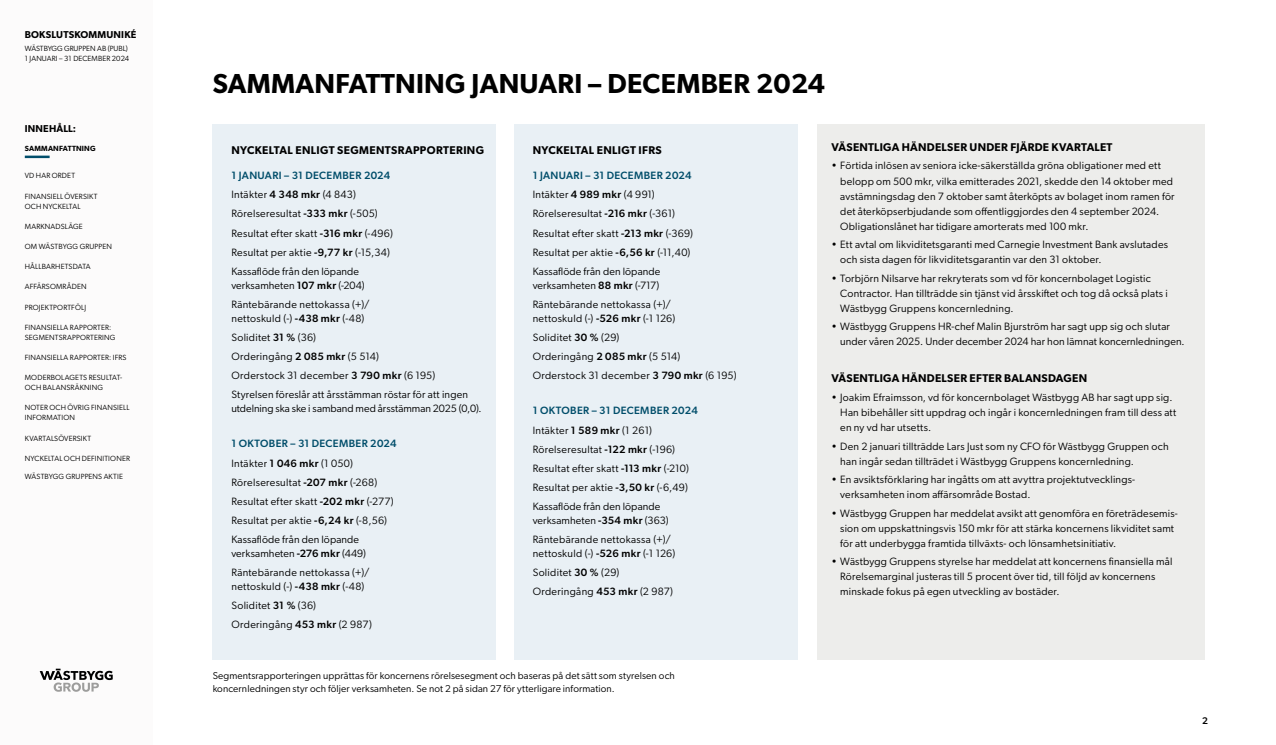
<style>
.page{position:relative;width:1276px;height:745px;background:#fff}
.page>*{position:absolute;margin:0;border:0;box-sizing:border-box;transform-origin:0 0}
.t1{font:600 27.5px "Gibson";letter-spacing:.01em;color:#000}
.t2{font:600 11.25px "Gibson";letter-spacing:.025em;color:#000}
.t3{font:10.62px/19.2px "Gibson";letter-spacing:.02em;color:#000}
.t4{font:10.62px "Gibson";color:#000}
.t5{font:10px/12.5px "Gibson";letter-spacing:.015em;color:#000}
.t6{font:600 10px "Gibson";letter-spacing:.02em;color:#000}
.t7{font:500 9.62px "Gibson";color:#000}
.t8{font:7.5px/10px "Gibson";letter-spacing:.02em;color:#000}
.t9{font:7.5px/10px "Gibson";color:#000}
.t10{font:600 7.5px "Gibson";letter-spacing:.025em;color:#000}
.s1{font-weight:500;color:#004d6a}
.s2{font-weight:500}
</style>
<div class="page">
<div style="left:0;top:0;width:152px;height:744px;background:#fcfbfb"></div>
<svg style="left:40px;top:668px;width:73px;height:23px"></svg>
<hr style="left:25px;top:155px;width:25px;height:3px;background:#004d6a">
<div style="left:817px;top:124px;width:388px;height:535px;background:#ededeb"></div>
<div style="left:213px;top:124px;width:283px;height:535px;background:#e9f0f5"></div>
<div style="left:514px;top:124px;width:283px;height:535px;background:#e9f0f5"></div>
<p class="t6" style="left:25px;top:29px;width:113px">BOKSLUTSKOMMUNIKÉ</p>
<p class="t9" style="left:25px;top:43px;width:106px">WÄSTBYGG GRUPPEN AB (PUBL)<br>1 JANUARI – 31 DECEMBER 2024</p>
<p class="t6" style="left:25px;top:123px;width:53px">INNEHÅLL:</p>
<p class="t10" style="left:25px;top:143px;width:72px">SAMMANFATTNING</p>
<p class="t8" style="left:25px;top:170px;width:52px">VD HAR ORDET</p>
<p class="t8" style="left:25px;top:191px;width:74px">FINANSIELL ÖVERSIKT<br>OCH NYCKELTAL</p>
<p class="t8" style="left:25px;top:221px;width:60px">MARKNADSLÄGE</p>
<p class="t8" style="left:25px;top:241px;width:89px">OM WÄSTBYGG GRUPPEN</p>
<p class="t8" style="left:25px;top:261px;width:67px">HÅLLBARHETSDATA</p>
<p class="t8" style="left:25px;top:281px;width:63px">AFFÄRSOMRÅDEN</p>
<p class="t8" style="left:25px;top:301px;width:63px">PROJEKTPORTFÖLJ</p>
<p class="t8" style="left:25px;top:322px;width:92px">FINANSIELLA RAPPORTER:<br>SEGMENTSRAPPORTERING</p>
<p class="t8" style="left:25px;top:352px;width:103px">FINANSIELLA RAPPORTER: IFRS</p>
<p class="t8" style="left:25px;top:372px;width:99px">MODERBOLAGETS RESULTAT-<br>OCH BALANSRÄKNING</p>
<p class="t8" style="left:25px;top:402px;width:106px">NOTER OCH ÖVRIG FINANSIELL<br>INFORMATION</p>
<p class="t8" style="left:25px;top:432px;width:68px">KVARTALSÖVERSIKT</p>
<p class="t8" style="left:25px;top:452px;width:107px">NYCKELTAL OCH DEFINITIONER</p>
<p class="t8" style="left:25px;top:471px;width:100px">WÄSTBYGG GRUPPENS AKTIE</p>
<h1 class="t1" style="left:213px;top:67px;width:614px">SAMMANFATTNING JANUARI – DECEMBER 2024</h1>
<p class="t2" style="left:231px;top:144px;width:254px">NYCKELTAL ENLIGT SEGMENTSRAPPORTERING</p>
<p class="t3" style="left:231px;top:165px;width:163px"><span class="s1">1 JANUARI – 31 DECEMBER 2024<br></span>Intäkter <span class="s2">4 348 mkr</span> (4 843)<br>Rörelseresultat <span class="s2">-333 mkr</span> (-505)<br>Resultat efter skatt <span class="s2">-316 mkr</span> (-496)<br>Resultat per aktie <span class="s2">-9,77 kr</span> (-15,34)<br>Kassaflöde från den löpande</p>
<p class="t3" style="left:231px;top:275px;width:140px">verksamheten <span class="s2">107 mkr</span> (-204)<br>Räntebärande nettokassa (+)/</p>
<p class="t3" style="left:231px;top:308px;width:238px">nettoskuld (-) <span class="s2">-438 mkr</span> (-48)<br>Soliditet <span class="s2">31 %</span> (36)<br>Orderingång <span class="s2">2 085 mkr</span> (5 514)<br>Orderstock 31 december <span class="s2">3 790 mkr</span> (6 195)<br>Styrelsen föreslår att årsstämman röstar för att ingen</p>
<p class="t4" style="left:231px;top:401px;width:252px">utdelning ska ske i samband med årsstämman 2025 (0,0).</p>
<p class="t3" style="left:231px;top:433px;width:167px"><span class="s1">1 OKTOBER – 31 DECEMBER 2024<br></span>Intäkter <span class="s2">1 046 mkr</span> (1 050)<br>Rörelseresultat <span class="s2">-207 mkr</span> (-268)<br>Resultat efter skatt <span class="s2">-202 mkr</span> (-277)<br>Resultat per aktie <span class="s2">-6,24 kr</span> (-8,56)<br>Kassaflöde från den löpande</p>
<p class="t3" style="left:231px;top:543px;width:140px">verksamheten <span class="s2">-276 mkr</span> (449)<br>Räntebärande nettokassa (+)/</p>
<p class="t3" style="left:231px;top:576px;width:142px">nettoskuld (-) <span class="s2">-438 mkr</span> (-48)<br>Soliditet <span class="s2">31 %</span> (36)<br>Orderingång <span class="s2">453 mkr</span> (2 987)</p>
<p class="t2" style="left:533px;top:144px;width:131px">NYCKELTAL ENLIGT IFRS</p>
<p class="t3" style="left:533px;top:165px;width:162px"><span class="s1">1 JANUARI – 31 DECEMBER 2024<br></span>Intäkter <span class="s2">4 989 mkr</span> (4 991)<br>Rörelseresultat <span class="s2">-216 mkr</span> (-361)<br>Resultat efter skatt <span class="s2">-213 mkr</span> (-369)<br>Resultat per aktie <span class="s2">-6,56 kr</span> (-11,40)<br>Kassaflöde från den löpande</p>
<p class="t3" style="left:533px;top:275px;width:140px">verksamheten <span class="s2">88 mkr</span> (-717)<br>Räntebärande nettokassa (+)/</p>
<p class="t3" style="left:533px;top:308px;width:205px">nettoskuld (-) <span class="s2">-526 mkr</span> (-1 126)<br>Soliditet <span class="s2">30 %</span> (29)<br>Orderingång <span class="s2">2 085 mkr</span> (5 514)<br>Orderstock 31 december <span class="s2">3 790 mkr</span> (6 195)</p>
<p class="t3" style="left:533px;top:400px;width:167px"><span class="s1">1 OKTOBER – 31 DECEMBER 2024<br></span>Intäkter <span class="s2">1 589 mkr</span> (1 261)<br>Rörelseresultat <span class="s2">-122 mkr</span> (-196)<br>Resultat efter skatt <span class="s2">-113 mkr</span> (-210)<br>Resultat per aktie <span class="s2">-3,50 kr</span> (-6,49)<br>Kassaflöde från den löpande</p>
<p class="t3" style="left:533px;top:510px;width:140px">verksamheten <span class="s2">-354 mkr</span> (363)<br>Räntebärande nettokassa (+)/</p>
<p class="t3" style="left:533px;top:543px;width:144px">nettoskuld (-) <span class="s2">-526 mkr</span> (-1 126)<br>Soliditet <span class="s2">30 %</span> (29)<br>Orderingång <span class="s2">453 mkr</span> (2 987)</p>
<p class="t5" style="left:213px;top:669px;width:464px">Segmentsrapporteringen upprättas för koncernens rörelsesegment och baseras på det sätt som styrelsen och koncernledningen styr och följer verksamheten. Se not 2 på sidan 27 för ytterligare information.</p>
<p class="t2" style="left:831px;top:140px;width:282px">VÄSENTLIGA HÄNDELSER UNDER FJÄRDE KVARTALET</p>
<p class="t3" style="left:840px;top:158px;width:336px;line-height:15px;text-indent:-9px">• Förtida inlösen av seniora icke-säkerställda gröna obligationer med ett belopp om 500 mkr, vilka emitterades 2021, skedde den 14 oktober med avstämningsdag den 7 oktober samt återköpts av bolaget inom ramen för det återköpserbjudande som offentliggjordes den 4 september 2024.<br>Obligationslånet har tidigare amorterats med 100 mkr.</p>
<p class="t3" style="left:840px;top:237px;width:329px;line-height:15px;text-indent:-9px">• Ett avtal om likviditetsgaranti med Carnegie Investment Bank avslutades och sista dagen för likviditetsgarantin var den 31 oktober.</p>
<p class="t3" style="left:840px;top:270px;width:329px;line-height:15px;text-indent:-9px">• Torbjörn Nilsarve har rekryterats som vd för koncernbolaget Logistic<br>Contractor. Han tillträdde sin tjänst vid årsskiftet och tog då också plats i<br>Wästbygg Gruppens koncernledning.</p>
<p class="t3" style="left:840px;top:319px;width:346px;line-height:15px;text-indent:-9px">• Wästbygg Gruppens HR-chef Malin Bjurström har sagt upp sig och slutar under våren 2025. Under december 2024 har hon lämnat koncernledningen.</p>
<p class="t2" style="left:831px;top:371px;width:257px">VÄSENTLIGA HÄNDELSER EFTER BALANSDAGEN</p>
<p class="t3" style="left:840px;top:389px;width:337px;line-height:15px;text-indent:-9px">• Joakim Efraimsson, vd för koncernbolaget Wästbygg AB har sagt upp sig.<br>Han bibehåller sitt uppdrag och ingår i koncernledningen fram till dess att en ny vd har utsetts.</p>
<p class="t3" style="left:840px;top:438px;width:330px;line-height:15px;text-indent:-9px">• Den 2 januari tillträdde Lars Just som ny CFO för Wästbygg Gruppen och han ingår sedan tillträdet i Wästbygg Gruppens koncernledning.</p>
<p class="t3" style="left:840px;top:471px;width:296px;line-height:15px;text-indent:-9px">• En avsiktsförklaring har ingåtts om att avyttra projektutvecklings&shy;verksamheten inom affärsområde Bostad.</p>
<p class="t3" style="left:840px;top:505px;width:339px;line-height:15px;text-indent:-9px">• Wästbygg Gruppen har meddelat avsikt att genomföra en företrädesemis&shy;sion om uppskattningsvis 150 mkr för att stärka koncernens likviditet samt för att underbygga framtida tillväxts- och lönsamhetsinitiativ.</p>
<p class="t3" style="left:840px;top:553px;width:334px;line-height:15px;text-indent:-9px">• Wästbygg Gruppens styrelse har meddelat att koncernens finansiella mål<br>Rörelsemarginal justeras till 5 procent över tid, till följd av koncernens minskade fokus på egen utveckling av bostäder.</p>
<p class="t7" style="left:1202px;top:714px;width:7px">2</p>
</div>
